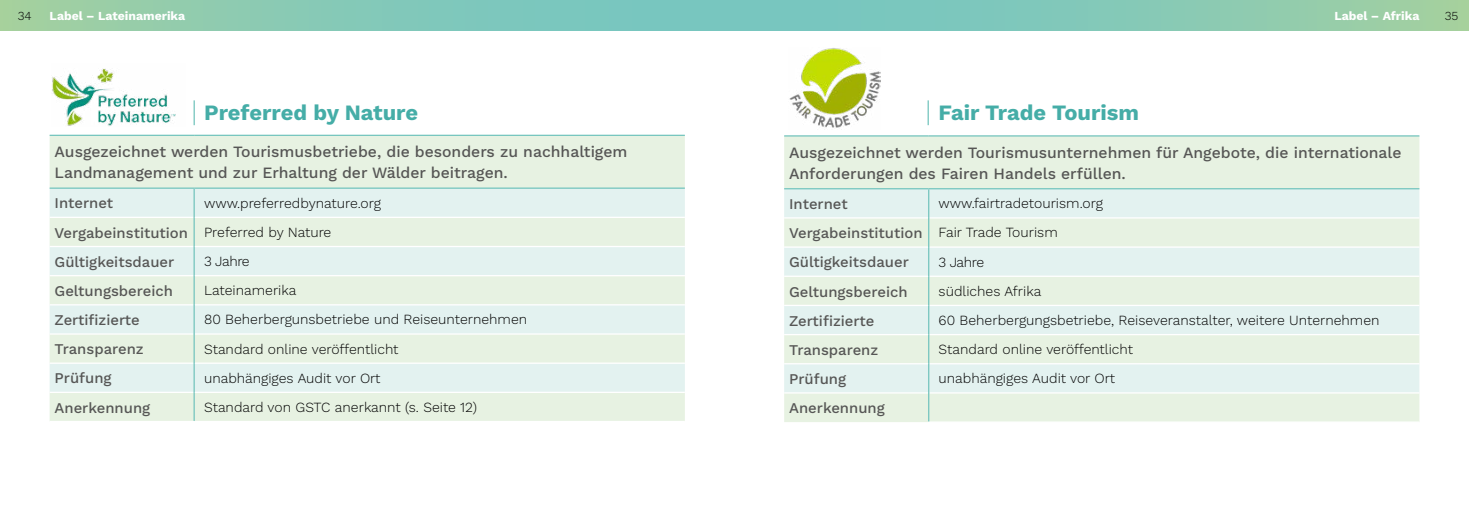
<style>
.page{position:relative;width:1469px;height:521px;background:#fff}
.page>*{position:absolute;margin:0;border:0;box-sizing:border-box;transform-origin:0 0}
.t1{font:700 21.88px "Work Sans";color:#45ada7}
.t2{font:500 15.75px/21px "Work Sans";color:#565655}
.t3{font:500 14.88px/29.2px "Work Sans";color:#565655}
.t4{font:300 14px "Work Sans";color:#000}
.t5{font:700 12.25px "Work Sans";color:#fff}
.t6{font:300 12.25px "Work Sans";color:#000}
.s1{font-weight:300;font-size:14px;color:#000}
</style>
<div class="page">
<div style="left:734px;top:0;width:734px;height:30px;background:linear-gradient(to right,#70c4c6,#9fcfa4)"></div>
<div style="left:0;top:0;width:734px;height:30px;background:linear-gradient(to right,#9fcfa3,#70c4c6)"></div>
<div style="left:50px;top:136px;width:635px;height:285px;background:#e7f2e2"></div>
<svg style="left:50px;top:189px;width:635px;height:203px;background:#e4f2ea"></svg>
<hr style="left:50px;top:217px;width:143px;height:1px;background:#fff">
<hr style="left:195px;top:217px;width:490px;height:1px;background:#fff">
<hr style="left:50px;top:246px;width:143px;height:1px;background:#fff">
<hr style="left:195px;top:246px;width:490px;height:1px;background:#fff">
<hr style="left:50px;top:275px;width:143px;height:1px;background:#fff">
<hr style="left:195px;top:275px;width:490px;height:1px;background:#fff">
<hr style="left:50px;top:304px;width:143px;height:1px;background:#fff">
<hr style="left:195px;top:304px;width:490px;height:1px;background:#fff">
<hr style="left:50px;top:333px;width:143px;height:2px;background:#fff">
<hr style="left:195px;top:333px;width:490px;height:2px;background:#fff">
<hr style="left:50px;top:362px;width:143px;height:2px;background:#fff">
<hr style="left:195px;top:362px;width:490px;height:2px;background:#fff">
<hr style="left:50px;top:392px;width:143px;height:1px;background:#fff">
<hr style="left:195px;top:392px;width:490px;height:1px;background:#fff">
<hr style="left:50px;top:135px;width:144px;height:1px;background:#78c6bf">
<hr style="left:194px;top:135px;width:491px;height:1px;background:#78c6bf">
<hr style="left:50px;top:187px;width:144px;height:2px;background:#78c6bf">
<hr style="left:194px;top:187px;width:491px;height:2px;background:#78c6bf">
<hr style="left:193px;top:189px;width:2px;height:28px;background:#78c6bf">
<hr style="left:193px;top:217px;width:2px;height:29px;background:#78c6bf">
<hr style="left:193px;top:246px;width:2px;height:30px;background:#78c6bf">
<hr style="left:193px;top:276px;width:2px;height:29px;background:#78c6bf">
<hr style="left:193px;top:305px;width:2px;height:29px;background:#78c6bf">
<hr style="left:193px;top:334px;width:2px;height:29px;background:#78c6bf">
<hr style="left:193px;top:363px;width:2px;height:29px;background:#78c6bf">
<hr style="left:193px;top:392px;width:2px;height:29px;background:#78c6bf">
<img style="left:52px;top:68px;width:124px;height:58px">
<hr style="left:193px;top:100px;width:2px;height:25px;background:#78c6bf">
<div style="left:784px;top:137px;width:635px;height:285px;background:#e7f2e2"></div>
<svg style="left:784px;top:189px;width:635px;height:203px;background:#e4f1ea"></svg>
<hr style="left:784px;top:217px;width:144px;height:2px;background:#fff">
<hr style="left:929px;top:217px;width:490px;height:2px;background:#fff">
<hr style="left:784px;top:246px;width:144px;height:2px;background:#fff">
<hr style="left:929px;top:246px;width:490px;height:2px;background:#fff">
<hr style="left:784px;top:276px;width:144px;height:1px;background:#fff">
<hr style="left:929px;top:276px;width:490px;height:1px;background:#fff">
<hr style="left:784px;top:305px;width:144px;height:1px;background:#fff">
<hr style="left:929px;top:305px;width:490px;height:1px;background:#fff">
<hr style="left:784px;top:334px;width:144px;height:1px;background:#fff">
<hr style="left:929px;top:334px;width:490px;height:1px;background:#fff">
<hr style="left:784px;top:363px;width:144px;height:1px;background:#fff">
<hr style="left:929px;top:363px;width:490px;height:1px;background:#fff">
<hr style="left:784px;top:392px;width:144px;height:2px;background:#fff">
<hr style="left:929px;top:392px;width:490px;height:2px;background:#fff">
<hr style="left:928px;top:421px;width:491px;height:2px;background:#fff">
<hr style="left:784px;top:135px;width:144px;height:2px;background:#78c6bf">
<hr style="left:928px;top:135px;width:491px;height:2px;background:#78c6bf">
<hr style="left:928px;top:188px;width:491px;height:1px;background:#78c6bf">
<hr style="left:784px;top:188px;width:144px;height:1px;background:#78c6bf">
<svg style="left:928px;top:189px;width:1px;height:116px"></svg>
<hr style="left:928px;top:305px;width:1px;height:30px;background:#78c6bf">
<svg style="left:928px;top:335px;width:1px;height:86px"></svg>
<img style="left:789px;top:48px;width:91px;height:80px">
<svg style="left:927px;top:100px;width:1px;height:25px"></svg>
<p class="t6" style="left:18px;top:7px;width:15px">34</p>
<p class="t5" style="left:50px;top:6px;width:137px">Label – Lateinamerika</p>
<p class="t5" style="left:1334px;top:6px;width:87px">Label – Afrika</p>
<p class="t6" style="left:1444px;top:7px;width:15px">35</p>
<h1 class="t1" style="left:204px;top:96px;width:216px">Preferred by Nature</h1>
<p class="t2" style="left:55px;top:141px;width:574px">Ausgezeichnet werden Tourismusbetriebe, die besonders zu nachhaltigem<br>Landmanagement und zur Erhaltung der Wälder beitragen.</p>
<p class="t3" style="left:55px;top:188px;width:60px">Internet</p>
<p class="t4" style="left:204px;top:193px;width:178px">www.preferredbynature.org</p>
<p class="t3" style="left:55px;top:217px;width:278px">Vergabeinstitution <span class="s1">Preferred by Nature<br></span>Gültigkeitsdauer</p>
<p class="t4" style="left:204px;top:251px;width:47px">3 Jahre</p>
<p class="t3" style="left:55px;top:276px;width:120px">Geltungsbereich</p>
<p class="t4" style="left:204px;top:280px;width:94px">Lateinamerika</p>
<p class="t3" style="left:55px;top:305px;width:87px">Zertifizierte</p>
<p class="t4" style="left:204px;top:309px;width:325px">80 Beherbergunsbetriebe und Reiseunternehmen</p>
<p class="t3" style="left:55px;top:334px;width:91px">Transparenz</p>
<p class="t4" style="left:204px;top:338px;width:196px">Standard online veröffentlicht</p>
<p class="t3" style="left:55px;top:363px;width:59px">Prüfung</p>
<p class="t4" style="left:204px;top:368px;width:178px">unabhängiges Audit vor Ort</p>
<p class="t3" style="left:55px;top:392px;width:97px">Anerkennung</p>
<p class="t4" style="left:204px;top:397px;width:275px">Standard von GSTC anerkannt (s. Seite 12)</p>
<h1 class="t1" style="left:938px;top:96px;width:202px">Fair Trade Tourism</h1>
<p class="t2" style="left:789px;top:141px;width:614px">Ausgezeichnet werden Tourismusunternehmen für Angebote, die internationale<br>Anforderungen des Fairen Handels erfüllen.</p>
<p class="t3" style="left:789px;top:189px;width:60px">Internet</p>
<p class="t4" style="left:938px;top:193px;width:166px">www.fairtradetourism.org</p>
<p class="t3" style="left:789px;top:218px;width:270px">Vergabeinstitution <span class="s1">Fair Trade Tourism<br></span>Gültigkeitsdauer</p>
<p class="t4" style="left:938px;top:252px;width:47px">3 Jahre</p>
<p class="t3" style="left:789px;top:276px;width:120px">Geltungsbereich</p>
<p class="t4" style="left:938px;top:281px;width:104px">südliches Afrika</p>
<p class="t3" style="left:789px;top:305px;width:87px">Zertifizierte</p>
<p class="t4" style="left:938px;top:310px;width:442px">60 Beherbergungsbetriebe, Reiseveranstalter, weitere Unternehmen</p>
<p class="t3" style="left:789px;top:334px;width:91px">Transparenz</p>
<p class="t4" style="left:938px;top:339px;width:196px">Standard online veröffentlicht</p>
<p class="t3" style="left:789px;top:364px;width:59px">Prüfung</p>
<p class="t4" style="left:938px;top:368px;width:178px">unabhängiges Audit vor Ort</p>
<p class="t3" style="left:789px;top:393px;width:97px">Anerkennung</p>
</div>
